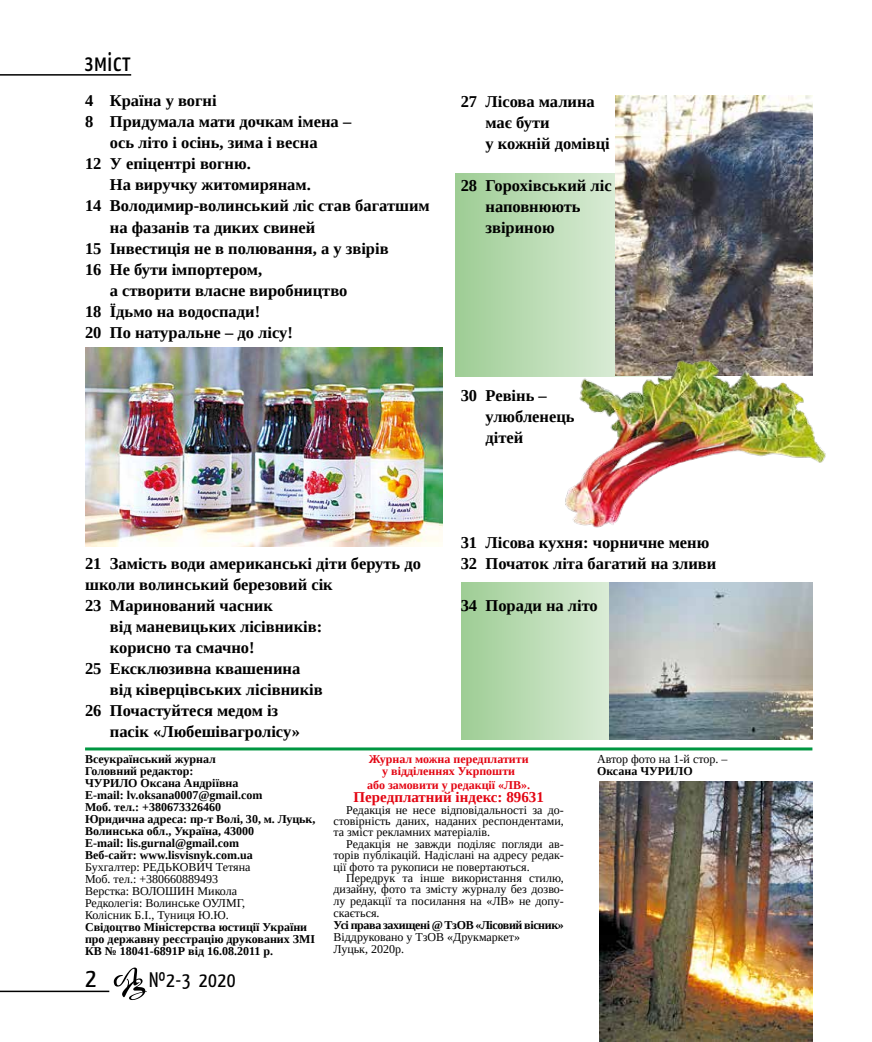
<style>
.page{position:relative;width:872px;height:1042px;background:#fff}
.page>*{position:absolute;margin:0;border:0;box-sizing:border-box;transform-origin:0 0}
.t1{font:27px "Yanone Kaffeesatz";letter-spacing:.025em;color:#000}
.t2{font:21px "Yanone Kaffeesatz";color:#000}
.t3{font:700 16.5px/21px "Tinos";color:#000}
.t4{font:700 15px "Tinos";color:#e30613}
.t5{font:12px/12px "Tinos";color:#000;text-align:justify}
.t6{font:700 12px/12px "Tinos";color:#000}
.t7{font:700 12px/12px "Tinos";color:#e30613;text-align:center}
.t8{font:700 12px "Tinos";letter-spacing:-.03em;color:#000}
</style>
<div class="page">
<svg style="left:114px;top:967px;width:33px;height:33px"></svg>
<svg style="left:455px;top:173px;width:161px;height:203px;background:#b9dab2"></svg>
<svg style="left:461px;top:582px;width:148px;height:157px;background:#bcdcb5"></svg>
<hr style="left:0;top:74px;width:131px;height:2px;background:#000">
<hr style="left:0;top:990px;width:109px;height:2px;background:#000">
<hr style="left:85px;top:747px;width:727px;height:3px;background:#009641">
<img style="left:616px;top:95px;width:196px;height:260px">
<img style="left:85px;top:347px;width:358px;height:199px">
<img style="left:560px;top:355px;width:266px;height:173px">
<img style="left:609px;top:582px;width:203px;height:157px">
<img style="left:599px;top:782px;width:213px;height:260px">
<h1 class="t1" style="left:84px;top:42px;width:48px">зміст</h1>
<p class="t3" style="left:85px;top:90px;width:133px">4 Країна у вогні</p>
<p class="t3" style="left:85px;top:111px;width:268px">8 Придумала мати дочкам імена –</p>
<p class="t3" style="left:110px;top:132px;width:209px">ось літо і осінь, зима і весна</p>
<p class="t3" style="left:85px;top:153px;width:167px">12 У епіцентрі вогню.</p>
<p class="t3" style="left:110px;top:174px;width:203px">На виручку житомирянам.</p>
<p class="t3" style="left:85px;top:195px;width:346px">14 Володимир-волинський ліс став багатшим</p>
<p class="t3" style="left:110px;top:216px;width:207px">на фазанів та диких свиней</p>
<p class="t3" style="left:85px;top:237px;width:305px">15 Інвестиція не в полювання, а у звірів</p>
<p class="t3" style="left:85px;top:258px;width:179px">16 Не бути імпортером,</p>
<p class="t3" style="left:110px;top:279px;width:239px">а створити власне виробництво</p>
<p class="t3" style="left:85px;top:300px;width:177px">18 Їдьмо на водоспади!</p>
<p class="t3" style="left:85px;top:321px;width:209px">20 По натуральне – до лісу!</p>
<p class="t3" style="left:485px;top:90px;width:126px;text-indent:-25px">27 Лісова малина має бути<br>у кожній домівці</p>
<p class="t3" style="left:485px;top:174px;width:128px;text-indent:-25px">28 Горохівський ліс наповнюють звіриною</p>
<p class="t3" style="left:485px;top:384px;width:91px;text-indent:-25px">30 Ревінь – улюбленець дітей</p>
<p class="t3" style="left:85px;top:552px;width:337px">21 Замість води американські діти беруть до</p>
<p class="t3" style="left:85px;top:573px;width:249px">школи волинський березовий сік</p>
<p class="t3" style="left:85px;top:594px;width:189px">23 Маринований часник</p>
<p class="t3" style="left:110px;top:615px;width:214px">від маневицьких лісівників:</p>
<p class="t3" style="left:110px;top:636px;width:146px">корисно та смачно!</p>
<p class="t3" style="left:85px;top:657px;width:217px">25 Ексклюзивна квашенина</p>
<p class="t3" style="left:110px;top:678px;width:214px">від ківерцівських лісівників</p>
<p class="t3" style="left:85px;top:699px;width:195px">26 Почастуйтеся медом із</p>
<p class="t3" style="left:110px;top:720px;width:192px">пасік «Любешівагролісу»</p>
<p class="t3" style="left:461px;top:531px;width:257px">31 Лісова кухня: чорничне меню<br>32 Початок літа багатий на зливи</p>
<p class="t3" style="left:461px;top:594px;width:139px">34 Поради на літо</p>
<p class="t6" style="left:85px;top:753px;width:232px">Всеукраїнський журнал<br>Головний редактор:<br>ЧУРИЛО Оксана Андріївна<br>E-mail: lv.oksana0007@gmail.com<br>Моб. тел.: +380673326460<br>Юридична адреса: пр-т Волі, 30, м. Луцьк,<br>Волинська обл., Україна, 43000<br>E-mail: lis.gurnal@gmail.com<br>Веб-сайт: www.lisvisnyk.com.ua</p>
<p class="t5" style="left:85px;top:861px;width:167px;text-align:left">Бухгалтер: РЕДЬКОВИЧ Тетяна<br>Моб. тел.: +380660889493<br>Верстка: ВОЛОШИН Микола<br>Редколегія: Волинське ОУЛМГ,<br>Колісник Б.І., Туниця Ю.Ю.</p>
<p class="t6" style="left:85px;top:921px;width:232px">Свідоцтво Міністерства юстиції України про державну реєстрацію друкованих ЗМІ<br>КВ № 18041-6891Р від 16.08.2011 р.</p>
<h1 class="t1" style="left:85px;top:959px;width:13px">2</h1>
<p class="t2" style="left:149px;top:965px;width:88px">№2-3 2020</p>
<p class="t7" style="left:369px;top:753px;width:161px">Журнал можна передплатити у відділеннях Укрпошти</p>
<p class="t7" style="left:367px;top:778px;width:164px">або замовити у редакції «ЛВ».</p>
<p class="t4" style="left:354px;top:787px;width:192px">Передплатний індекс: 89631</p>
<p class="t5" style="left:333px;top:804px;width:232px;line-height:11.4px;text-indent:13px">Редакція не несе відповідальності за до&shy;стовірність даних, наданих респондентами, та зміст рекламних матеріалів.</p>
<p class="t5" style="left:333px;top:838px;width:232px;line-height:11.4px;text-indent:13px">Редакція не завжди поділяє погляди ав&shy;торів публікацій. Надіслані на адресу редак&shy;ції фото та рукописи не повертаються.</p>
<p class="t5" style="left:333px;top:872px;width:232px;line-height:11.6px;text-indent:13px">Передрук та інше використання стилю, дизайну, фото та змісту журналу без дозво&shy;лу редакції та посилання на «ЛВ» не допу&shy;скається.</p>
<p class="t8" style="left:333px;top:917px;width:232px">Усі права захищені @ ТзОВ «Лісовий вісник»</p>
<p class="t5" style="left:333px;top:931px;width:188px">Віддруковано у ТзОВ «Друкмаркет»<br>Луцьк, 2020р.</p>
<p class="t5" style="left:597px;top:753px;width:132px">Автор фото на 1-й стор. –</p>
<p class="t6" style="left:597px;top:765px;width:97px">Оксана ЧУРИЛО</p>
</div>
